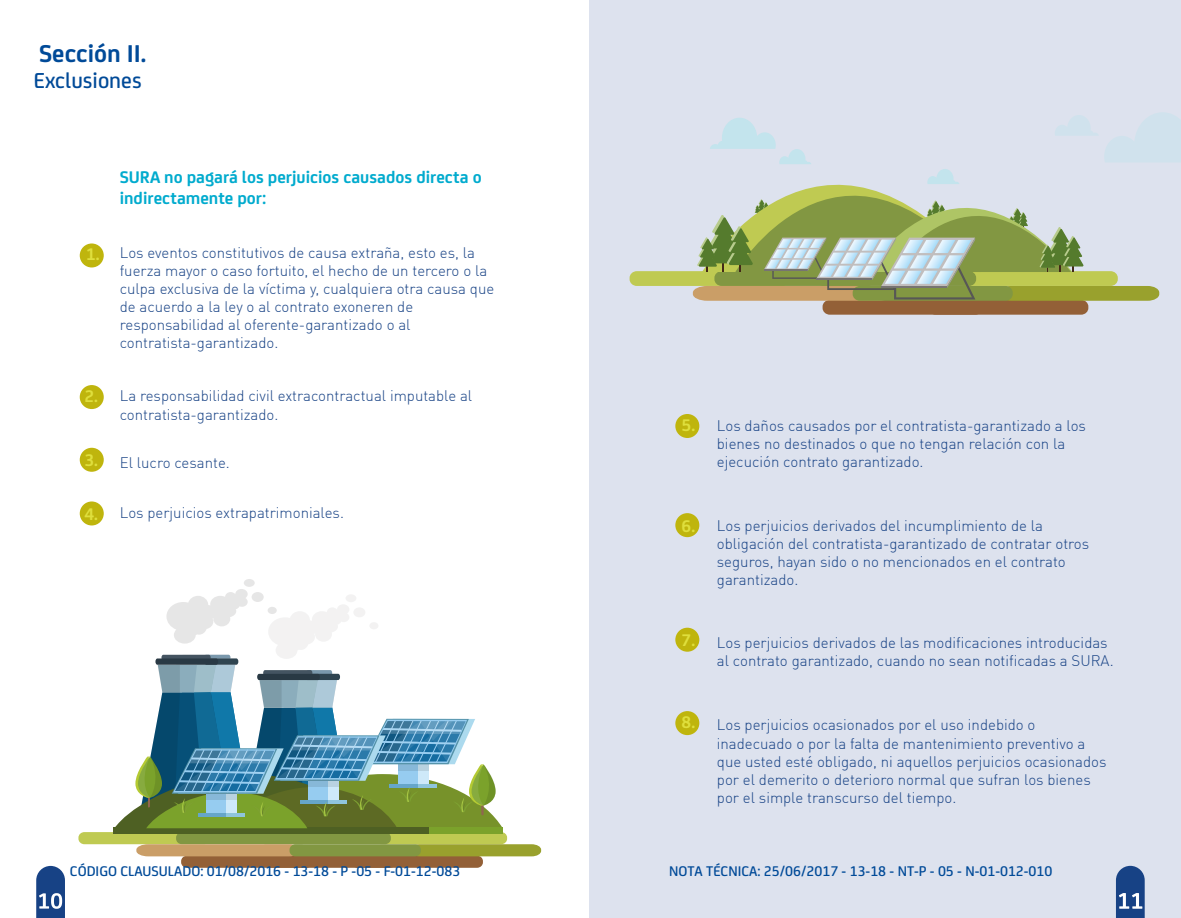
<style>
.page{position:relative;width:1181px;height:918px;background:#fff}
.page>*{position:absolute;margin:0;border:0;box-sizing:border-box;transform-origin:0 0}
.t1{font:700 25.95px "FS Joey";color:#004a98}
.t2{font:500 23.1px "FS Joey";color:#004a98}
.t3{font:700 18px/21.6px "FS Joey";color:#01abce}
.t4{font:700 18px "FS Joey";color:#dfdf3d}
.t5{font:300 15px/18px "DIN Offc";color:#174285}
.t6{font:500 15px "FS Joey";color:#004a98}
</style>
<div class="page">
<div style="left:589px;top:0;width:592px;height:918px;background:#dde2ee"></div>
<div style="left:675px;top:414px;width:24px;height:24px;background:#bfb50d;border-radius:50%"></div>
<div style="left:80px;top:501px;width:24px;height:24px;background:#bfb50d;border-radius:50%"></div>
<div style="left:80px;top:448px;width:24px;height:24px;background:#bfb50d;border-radius:50%"></div>
<div style="left:80px;top:385px;width:24px;height:24px;background:#bfb50d;border-radius:50%"></div>
<div style="left:80px;top:243px;width:24px;height:24px;background:#bfb50d;border-radius:50%"></div>
<div style="left:675px;top:513px;width:24px;height:24px;background:#bfb50d;border-radius:50%"></div>
<div style="left:675px;top:628px;width:24px;height:24px;background:#bfb50d;border-radius:50%"></div>
<div style="left:675px;top:711px;width:24px;height:24px;background:#bfb50d;border-radius:50%"></div>
<svg style="left:36px;top:866px;width:29px;height:52px;background:#40639a"></svg>
<svg style="left:1116px;top:866px;width:29px;height:52px;background:#3a5f97"></svg>
<div style="left:376px;top:832px;width:131px;height:12px;background:#bfca52;border-radius:6px"></div>
<div style="left:78px;top:832px;width:132px;height:12px;background:#bfca52;border-radius:6px"></div>
<div style="left:265px;top:856px;width:131px;height:12px;background:#936037;border-radius:6px"></div>
<div style="left:181px;top:856px;width:131px;height:12px;background:#936037;border-radius:6px"></div>
<div style="left:352px;top:856px;width:131px;height:12px;background:#936037;border-radius:6px"></div>
<div style="left:259px;top:832px;width:132px;height:12px;background:#829742;border-radius:6px"></div>
<div style="left:176px;top:832px;width:131px;height:12px;background:#829742;border-radius:6px"></div>
<svg style="left:418px;top:844px;width:123px;height:12px"></svg>
<svg style="left:136px;top:844px;width:157px;height:12px;background:#cba06b"></svg>
<div style="left:290px;top:844px;width:131px;height:12px;background:#829742;border-radius:6px"></div>
<div style="left:629px;top:271px;width:161px;height:15px;background:#bfca52;border-radius:7px"></div>
<div style="left:822px;top:300px;width:160px;height:15px;background:#936037;border-radius:7px"></div>
<div style="left:928px;top:300px;width:160px;height:15px;background:#936037;border-radius:7px"></div>
<div style="left:244px;top:579px;width:11px;height:8px;background:#e6e6e6;border-radius:50%"></div>
<div style="left:113px;top:827px;width:368px;height:6px;background:#4e6023"></div>
<div style="left:430px;top:827px;width:73px;height:6px;background:#7ba22b"></div>
<svg style="left:115px;top:589px;width:387px;height:240px"></svg>
<svg style="left:693px;top:113px;width:488px;height:188px"></svg>
<h1 class="t1" style="left:39px;top:34px;width:109px">Sección II.</h1>
<h2 class="t2" style="left:34px;top:64px;width:109px">Exclusiones</h2>
<p class="t4" style="left:86px;top:241px;width:15px">1.</p>
<p class="t4" style="left:85px;top:382px;width:15px">2.</p>
<p class="t4" style="left:85px;top:446px;width:15px">3.</p>
<p class="t4" style="left:85px;top:500px;width:15px">4.</p>
<p class="t3" style="left:120px;top:165px;width:363px">SURA no pagará los perjuicios causados directa o indirectamente por:</p>
<p class="t5" style="left:120px;top:243px;width:376px">Los eventos constitutivos de causa extraña, esto es, la fuerza mayor o caso fortuito, el hecho de un tercero o la culpa exclusiva de la víctima y, cualquiera otra causa que de acuerdo a la ley o al contrato exoneren de responsabilidad al oferente-garantizado o al contratista-garantizado.</p>
<p class="t5" style="left:120px;top:387px;width:354px">La responsabilidad civil extracontractual imputable al contratista-garantizado.</p>
<p class="t5" style="left:120px;top:454px;width:112px">El lucro cesante.</p>
<p class="t5" style="left:120px;top:504px;width:226px">Los perjuicios extrapatrimoniales.</p>
<p class="t4" style="left:682px;top:412px;width:15px">5.</p>
<p class="t5" style="left:717px;top:417px;width:371px">Los daños causados por el contratista-garantizado a los bienes no destinados o que no tengan relación con la ejecución contrato garantizado.</p>
<p class="t4" style="left:682px;top:512px;width:15px">6.</p>
<p class="t5" style="left:717px;top:516px;width:374px">Los perjuicios derivados del incumplimiento de la obligación del contratista-garantizado de contratar otros seguros, hayan sido o no mencionados en el contrato garantizado.</p>
<p class="t4" style="left:682px;top:626px;width:15px">7.</p>
<p class="t5" style="left:717px;top:633px;width:398px">Los perjuicios derivados de las modificaciones introducidas al contrato garantizado, cuando no sean notificadas a SURA.</p>
<p class="t4" style="left:682px;top:709px;width:15px">8.</p>
<p class="t5" style="left:717px;top:716px;width:391px">Los perjuicios ocasionados por el uso indebido o inadecuado o por la falta de mantenimiento preventivo a que usted esté obligado, ni aquellos perjuicios ocasionados por el demerito o deterioro normal que sufran los bienes por el simple transcurso del tiempo.</p>
<p class="t6" style="left:70px;top:860px;width:392px">CÓDIGO CLAUSULADO: 01/08/2016 - 13-18 - P -05 - F-01-12-083</p>
<p class="t6" style="left:669px;top:860px;width:385px">NOTA TÉCNICA: 25/06/2017 - 13-18 - NT-P - 05 - N-01-012-010</p>
</div>
